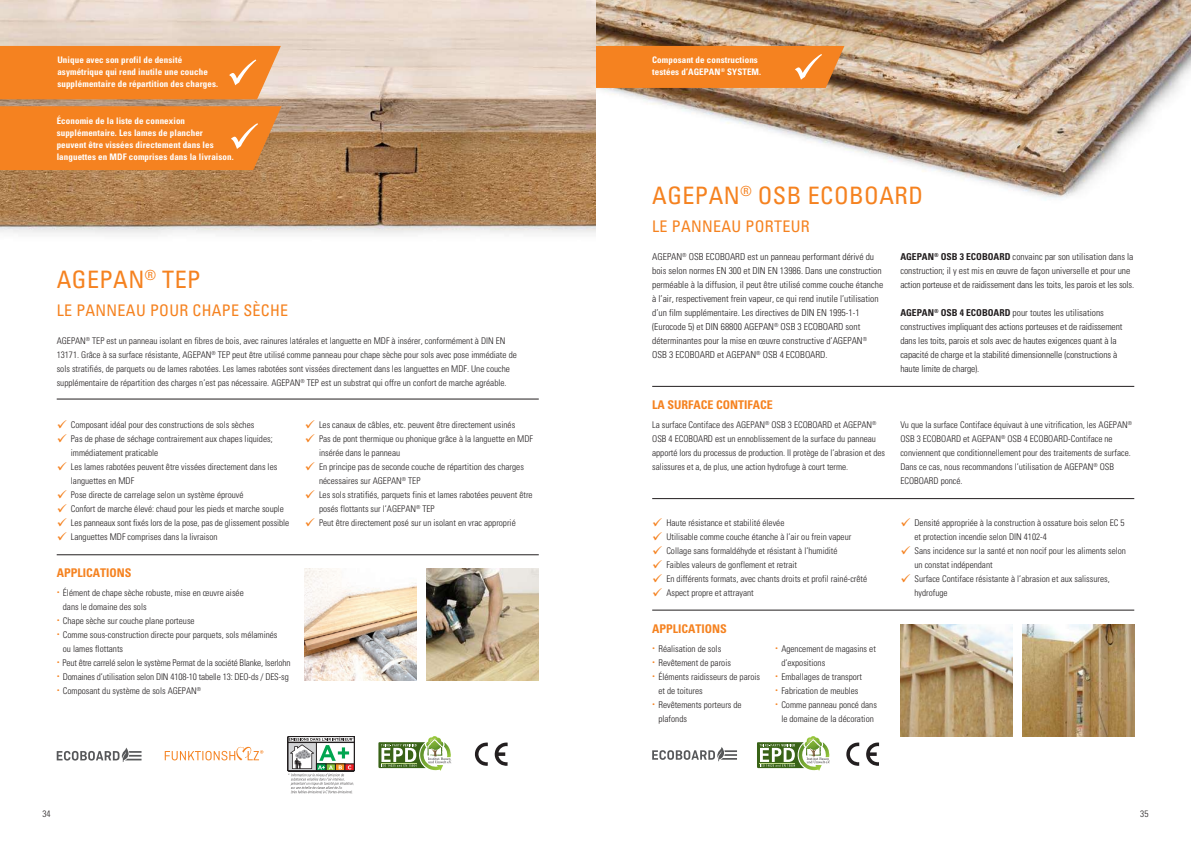
<style>
.page{position:relative;width:1191px;height:842px;background:#fff}
.page>*{position:absolute;margin:0;border:0;box-sizing:border-box;transform-origin:0 0}
.t1{font:condensed 24px "Univers";letter-spacing:.02em;color:#f58220}
.t2{font:condensed 16px "Univers";letter-spacing:.02em;color:#f58220}
.t3{font:700 condensed 12px "Univers";color:#f58220}
.t4{font:300 condensed 9.5px/14px "Univers";color:#231f20}
.t5{font:300 condensed 9.2px/14px "Univers";color:#231f20}
.t6{font:700 condensed 9px/12px "Univers";letter-spacing:.01em;color:#fff}
.s1{color:#f58220}
.s2{font-weight:700}
</style>
<div class="page">
<img style="left:595px;top:0;width:596px;height:233px">
<img style="left:0;top:0;width:595px;height:235px">
<hr style="left:57px;top:399px;width:482px;height:1px;background:#231f20">
<hr style="left:57px;top:554px;width:482px;height:1px;background:#231f20">
<img style="left:305px;top:568px;width:112px;height:112px">
<img style="left:427px;top:568px;width:112px;height:112px">
<hr style="left:652px;top:610px;width:482px;height:1px;background:#231f20">
<hr style="left:652px;top:386px;width:482px;height:1px;background:#231f20">
<hr style="left:652px;top:498px;width:482px;height:1px;background:#231f20">
<img style="left:900px;top:624px;width:112px;height:112px">
<img style="left:1022px;top:624px;width:112px;height:112px">
<svg style="left:378px;top:737px;width:74px;height:34px"></svg>
<hr style="left:381px;top:763px;width:35px;height:1px;background:#c0db88">
<svg style="left:475px;top:742px;width:13px;height:24px"></svg>
<svg style="left:494px;top:742px;width:13px;height:24px"></svg>
<svg style="left:287px;top:736px;width:68px;height:58px"></svg>
<svg style="left:165px;top:747px;width:98px;height:13px"></svg>
<svg style="left:57px;top:748px;width:84px;height:14px"></svg>
<svg style="left:757px;top:737px;width:73px;height:34px"></svg>
<hr style="left:760px;top:763px;width:35px;height:1px;background:#c0db88">
<svg style="left:846px;top:742px;width:13px;height:24px"></svg>
<svg style="left:866px;top:742px;width:13px;height:24px"></svg>
<svg style="left:652px;top:747px;width:85px;height:14px"></svg>
<svg style="left:566px;top:46px;width:278px;height:42px"></svg>
<div style="left:0;top:46px;width:281px;height:53px;background:#f58220"></div>
<svg style="left:0;top:106px;width:281px;height:64px"></svg>
<p class="t6" style="left:57px;top:53px;width:162px">Unique avec son profil de densité asymétrique qui rend inutile une couche supplémentaire de répartition des charges.</p>
<p class="t6" style="left:57px;top:114px;width:179px">Économie de la liste de connexion supplémentaire. Les lames de plancher peuvent être vissées directement dans les languettes en MDF comprises dans la livraison.</p>
<h1 class="t1" style="left:57px;top:264px;width:145px">AGEPAN<sup>®</sup> TEP</h1>
<h2 class="t2" style="left:57px;top:300px;width:233px">LE PANNEAU POUR CHAPE SÈCHE</h2>
<p class="t5" style="left:57px;top:334px;width:461px">AGEPAN<sup>®</sup> TEP est un panneau isolant en fibres de bois, avec rainures latérales et languette en MDF à insérer, conformément à DIN EN 13171. Grâce à sa surface résistante, AGEPAN<sup>®</sup> TEP peut être utilisé comme panneau pour chape sèche pour sols avec pose immédiate de sols stratifiés, de parquets ou de lames rabotées. Les lames rabotées sont vissées directement dans les languettes en MDF. Une couche supplémentaire de répartition des charges n’est pas nécessaire. AGEPAN<sup>®</sup> TEP est un substrat qui offre un confort de marche agréable.</p>
<p class="t5" style="left:57px;top:418px;width:199px"><span class="s1">✓</span> Composant idéal pour des constructions de sols sèches</p>
<p class="t5" style="left:71px;top:432px;width:203px;text-indent:-14px"><span class="s1">✓</span> Pas de phase de séchage contrairement aux chapes liquides; immédiatement praticable</p>
<p class="t5" style="left:71px;top:460px;width:208px;text-indent:-14px"><span class="s1">✓</span> Les lames rabotées peuvent être vissées directement dans les languettes en MDF</p>
<p class="t5" style="left:57px;top:488px;width:188px"><span class="s1">✓</span> Pose directe de carrelage selon un système éprouvé</p>
<p class="t5" style="left:57px;top:502px;width:229px"><span class="s1">✓</span> Confort de marche élevé: chaud pour les pieds et marche souple</p>
<p class="t5" style="left:57px;top:516px;width:234px"><span class="s1">✓</span> Les panneaux sont fixés lors de la pose, pas de glissement possible</p>
<p class="t5" style="left:57px;top:530px;width:162px"><span class="s1">✓</span> Languettes MDF comprises dans la livraison</p>
<p class="t5" style="left:305px;top:418px;width:212px"><span class="s1">✓</span> Les canaux de câbles, etc. peuvent être directement usinés</p>
<p class="t5" style="left:319px;top:432px;width:216px;text-indent:-14px"><span class="s1">✓</span> Pas de pont thermique ou phonique grâce à la languette en MDF insérée dans le panneau</p>
<p class="t5" style="left:319px;top:460px;width:206px;text-indent:-14px"><span class="s1">✓</span> En principe pas de seconde couche de répartition des charges nécessaires sur AGEPAN<sup>®</sup> TEP</p>
<p class="t5" style="left:319px;top:488px;width:215px;text-indent:-14px"><span class="s1">✓</span> Les sols stratifiés, parquets finis et lames rabotées peuvent être posés flottants sur l’AGEPAN<sup>®</sup> TEP</p>
<p class="t5" style="left:305px;top:516px;width:212px"><span class="s1">✓</span> Peut être directement posé sur un isolant en vrac approprié</p>
<h3 class="t3" style="left:57px;top:565px;width:76px">APPLICATIONS</h3>
<p class="t5" style="left:63px;top:586px;width:182px;text-indent:-6px"><sup>•</sup> Élément de chape sèche robuste, mise en œuvre aisée dans le domaine des sols</p>
<p class="t5" style="left:57px;top:614px;width:139px"><sup>•</sup> Chape sèche sur couche plane porteuse</p>
<p class="t5" style="left:63px;top:628px;width:216px;text-indent:-6px"><sup>•</sup> Comme sous-construction directe pour parquets, sols mélaminés ou lames flottants</p>
<p class="t5" style="left:57px;top:656px;width:235px"><sup>•</sup> Peut être carrelé selon le système Permat de la société Blanke, Iserlohn</p>
<p class="t5" style="left:57px;top:670px;width:234px"><sup>•</sup> Domaines d’utilisation selon DIN 4108-10 tabelle 13: DEO-ds / DES-sg</p>
<p class="t5" style="left:57px;top:684px;width:146px"><sup>•</sup> Composant du système de sols AGEPAN<sup>®</sup></p>
<p class="t6" style="left:652px;top:54px;width:110px">Composant de constructions testées d’AGEPAN<sup>®</sup> SYSTEM.</p>
<h1 class="t1" style="left:652px;top:180px;width:272px">AGEPAN<sup>®</sup> OSB ECOBOARD</h1>
<h2 class="t2" style="left:652px;top:216px;width:159px">LE PANNEAU PORTEUR</h2>
<p class="t4" style="left:652px;top:250px;width:233px">AGEPAN<sup>®</sup> OSB ECOBOARD est un panneau performant dérivé du bois selon normes EN 300 et DIN EN 13986. Dans une construction perméable à la diffusion, il peut être utilisé comme couche étanche à l’air, respectivement frein vapeur, ce qui rend inutile l’utilisation d’un film supplémentaire. Les directives de DIN EN 1995-1-1 (Eurocode 5) et DIN 68800 AGEPAN<sup>®</sup> OSB 3 ECOBOARD sont déterminantes pour la mise en œuvre constructive d‘AGEPAN<sup>® </sup>OSB 3 ECOBOARD et AGEPAN<sup>®</sup> OSB 4 ECOBOARD.</p>
<p class="t4" style="left:900px;top:250px;width:235px"><span class="s2">AGEPAN</span><sup>®</sup> <span class="s2">OSB 3 ECOBOARD</span> convainc par son utilisation dans la construction; il y est mis en œuvre de façon universelle et pour une action porteuse et de raidissement dans les toits, les parois et les sols.</p>
<p class="t4" style="left:900px;top:306px;width:224px"><span class="s2">AGEPAN</span><sup>®</sup> <span class="s2">OSB 4 ECOBOARD</span> pour toutes les utilisations constructives impliquant des actions porteuses et de raidissement dans les toits, parois et sols avec de hautes exigences quant à la capacité de charge et la stabilité dimensionnelle (constructions à haute limite de charge).</p>
<h3 class="t3" style="left:652px;top:397px;width:122px">LA SURFACE CONTIFACE</h3>
<p class="t5" style="left:652px;top:418px;width:234px">La surface Contiface des AGEPAN<sup>®</sup> OSB 3 ECOBOARD et AGEPAN<sup>® </sup>OSB 4 ECOBOARD est un ennoblissement de la surface du panneau apporté lors du processus de production. Il protège de l’abrasion et des salissures et a, de plus, une action hydrofuge à court terme.</p>
<p class="t5" style="left:900px;top:418px;width:233px">Vu que la surface Contiface équivaut à une vitrification, les AGEPAN<sup>® </sup>OSB 3 ECOBOARD et AGEPAN<sup>®</sup> OSB 4 ECOBOARD-Contiface ne conviennent que conditionnellement pour des traitements de surface.<br>Dans ce cas, nous recommandons l’utilisation de AGEPAN<sup>®</sup> OSB ECOBOARD poncé.</p>
<p class="t5" style="left:652px;top:516px;width:134px"><span class="s1">✓</span> Haute résistance et stabilité élevée</p>
<p class="t5" style="left:652px;top:530px;width:201px"><span class="s1">✓</span> Utilisable comme couche étanche à l’air ou frein vapeur</p>
<p class="t5" style="left:652px;top:544px;width:187px"><span class="s1">✓</span> Collage sans formaldéhyde et résistant à l’humidité</p>
<p class="t5" style="left:652px;top:558px;width:146px"><span class="s1">✓</span> Faibles valeurs de gonflement et retrait</p>
<p class="t5" style="left:652px;top:572px;width:216px"><span class="s1">✓</span> En différents formats, avec chants droits et profil rainé-crêté</p>
<p class="t5" style="left:652px;top:586px;width:103px"><span class="s1">✓</span> Aspect propre et attrayant</p>
<h3 class="t3" style="left:652px;top:621px;width:76px">APPLICATIONS</h3>
<p class="t5" style="left:652px;top:642px;width:71px"><sup>•</sup> Réalisation de sols</p>
<p class="t5" style="left:652px;top:656px;width:80px"><sup>•</sup> Revêtement de parois</p>
<p class="t5" style="left:658px;top:670px;width:103px;text-indent:-6px"><sup>•</sup> Éléments raidisseurs de parois et de toitures</p>
<p class="t5" style="left:658px;top:698px;width:85px;text-indent:-6px"><sup>•</sup> Revêtements porteurs de plafonds</p>
<p class="t5" style="left:781px;top:642px;width:96px;text-indent:-6px"><sup>•</sup> Agencement de magasins et d’expositions</p>
<p class="t5" style="left:775px;top:670px;width:88px"><sup>•</sup> Emballages de transport</p>
<p class="t5" style="left:775px;top:684px;width:85px"><sup>•</sup> Fabrication de meubles</p>
<p class="t5" style="left:775px;top:698px;width:103px;text-align:center"><sup>•</sup> Comme panneau poncé dans le domaine de la décoration</p>
<p class="t5" style="left:914px;top:516px;width:211px;text-indent:-14px"><span class="s1">✓</span> Densité appropriée à la construction à ossature bois selon EC 5 et protection incendie selon DIN 4102-4</p>
<p class="t5" style="left:914px;top:544px;width:213px;text-indent:-14px"><span class="s1">✓</span> Sans incidence sur la santé et non nocif pour les aliments selon un constat indépendant</p>
<p class="t5" style="left:914px;top:572px;width:197px;text-indent:-14px"><span class="s1">✓</span> Surface Contiface résistante à l’abrasion et aux salissures, hydrofuge</p>
<p class="t5" style="left:43px;top:807px;width:10px">34</p>
<p class="t5" style="left:1140px;top:807px;width:10px">35</p>
</div>
